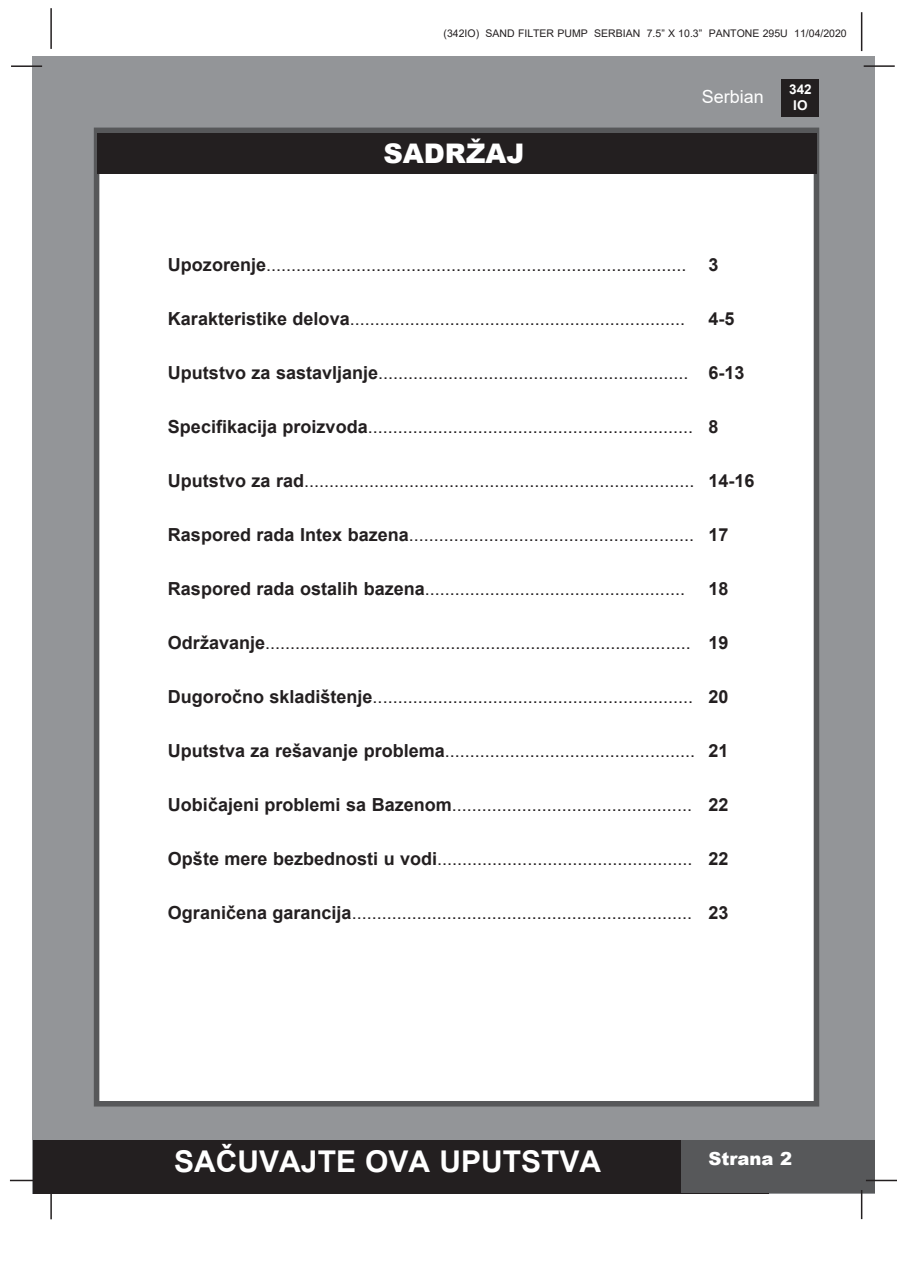
<style>
.page{position:relative;width:897px;height:1264px;background:#fff}
.page>*{position:absolute;margin:0;border:0;box-sizing:border-box;transform-origin:0 0}
.t1{font:700 30px "Arial";color:#fff}
.t2{font:900 27px "Arial";color:#fff}
.t3{font:18px "Arial";color:#231f20}
.t4{font:18px "Arial";color:#fff}
.t5{font:900 18px "Arial";color:#fff}
.t6{font:700 18px "Arial";color:#231f20}
.t7{font:700 13.5px/16.2px "Arial";color:#fff;text-align:center}
.t8{font:10.5px "Arial";color:#231f20}
.s1{font-weight:700}
</style>
<div class="page">
<div style="left:33px;top:56px;width:842px;height:1137px;background:#939598"></div>
<hr style="left:50px;top:8px;width:2px;height:41px;background:#231f20">
<hr style="left:860px;top:12px;width:2px;height:39px;background:#231f20">
<div style="left:781px;top:79px;width:38px;height:38px;background:#231f20"></div>
<div style="left:33px;top:1140px;width:735px;height:53px;background:#231f20"></div>
<div style="left:681px;top:1140px;width:194px;height:53px;background:#57585a"></div>
<hr style="left:11px;top:65px;width:31px;height:2px;background:#231f20">
<hr style="left:863px;top:65px;width:31px;height:2px;background:#231f20">
<hr style="left:865px;top:1179px;width:31px;height:2px;background:#231f20">
<hr style="left:860px;top:1190px;width:2px;height:29px;background:#231f20">
<hr style="left:50px;top:1188px;width:2px;height:31px;background:#231f20">
<hr style="left:10px;top:1179px;width:31px;height:2px;background:#231f20">
<div style="left:94px;top:128px;width:725px;height:978px;background:#fff;border:6px solid #57585a"></div>
<div style="left:97px;top:133px;width:719px;height:41px;background:#231f20"></div>
<p class="t8" style="left:443px;top:26px;width:404px">(342IO) SAND FILTER PUMP SERBIAN 7.5” X 10.3” PANTONE 295U 11/04/2020</p>
<p class="t2" style="left:383px;top:134px;width:143px">SADRŽAJ</p>
<p class="t4" style="left:701px;top:84px;width:64px">Serbian</p>
<p class="t7" style="left:789px;top:81px;width:24px">342<br>IO</p>
<p class="t3" style="left:168px;top:252px;width:552px"><span class="s1">Upozorenje</span>.................................................................................... <span class="s1">3</span></p>
<p class="t3" style="left:168px;top:306px;width:518px"><span class="s1">Karakteristike delova</span>...................................................................</p>
<p class="t6" style="left:708px;top:306px;width:28px">4-5</p>
<p class="t3" style="left:168px;top:360px;width:578px"><span class="s1">Uputstvo za sastavljanje</span>.............................................................. <span class="s1">6-13</span></p>
<p class="t3" style="left:168px;top:414px;width:552px"><span class="s1">Specifikacija proizvoda</span>................................................................. <span class="s1">8</span></p>
<p class="t3" style="left:168px;top:468px;width:588px"><span class="s1">Uputstvo za rad</span>.............................................................................. <span class="s1">14-16</span></p>
<p class="t3" style="left:168px;top:522px;width:562px"><span class="s1">Raspored rada Intex bazena</span>......................................................... <span class="s1">17</span></p>
<p class="t3" style="left:168px;top:576px;width:518px"><span class="s1">Raspored rada ostalih bazena</span>....................................................</p>
<p class="t6" style="left:708px;top:576px;width:22px">18</p>
<p class="t3" style="left:168px;top:630px;width:562px"><span class="s1">Održavanje</span>..................................................................................... <span class="s1">19</span></p>
<p class="t3" style="left:168px;top:684px;width:562px"><span class="s1">Dugoročno skladištenje</span>................................................................ <span class="s1">20</span></p>
<p class="t3" style="left:168px;top:738px;width:562px"><span class="s1">Uputstva za rešavanje problema</span>.................................................. <span class="s1">21</span></p>
<p class="t3" style="left:168px;top:792px;width:562px"><span class="s1">Uobičajeni problemi sa Bazenom</span>................................................ <span class="s1">22</span></p>
<p class="t3" style="left:168px;top:846px;width:562px"><span class="s1">Opšte mere bezbednosti u vodi</span>................................................... <span class="s1">22</span></p>
<p class="t3" style="left:168px;top:900px;width:562px"><span class="s1">Ograničena garancija</span>.................................................................... <span class="s1">23</span></p>
<h1 class="t1" style="left:174px;top:1140px;width:428px">SAČUVAJTE OVA UPUTSTVA</h1>
<p class="t5" style="left:708px;top:1145px;width:85px">Strana 2</p>
</div>
